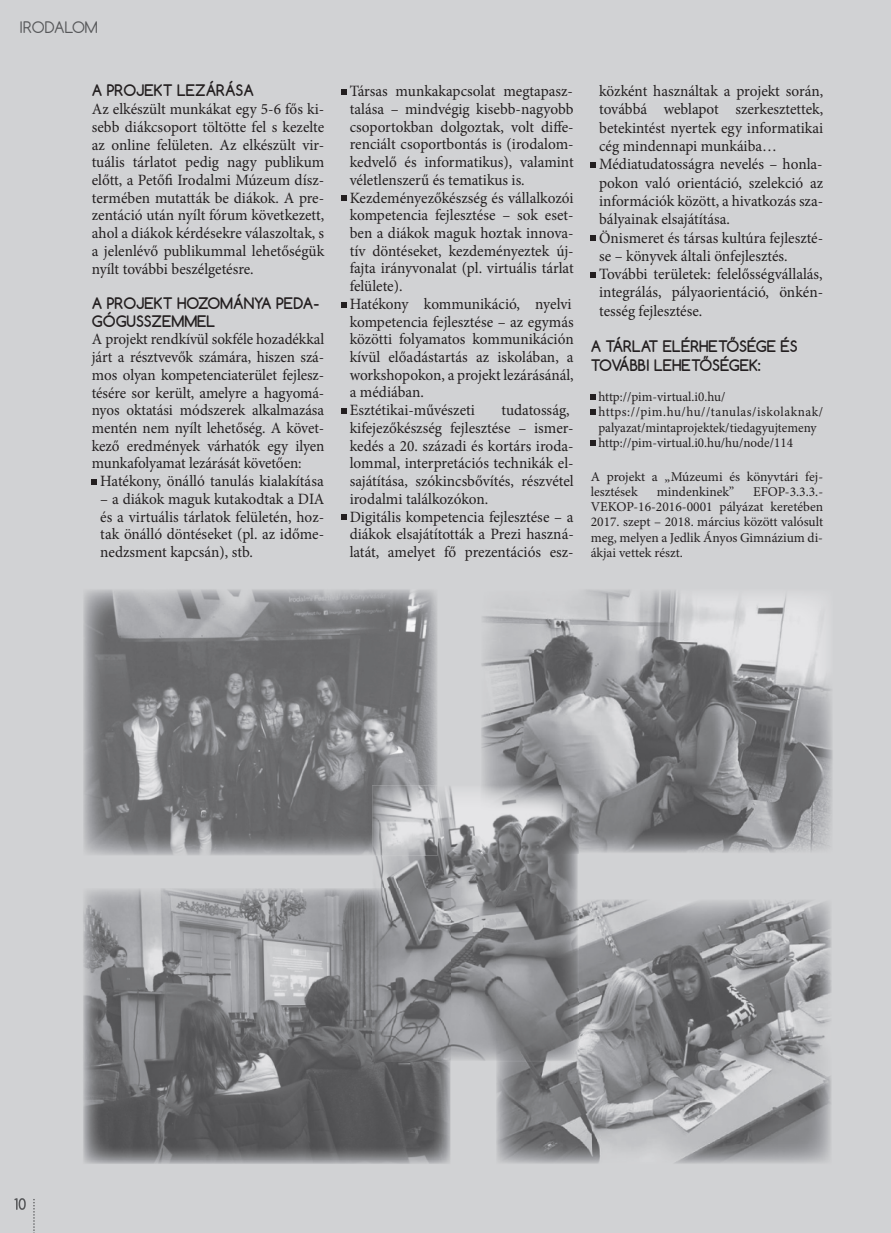
<style>
.page{position:relative;width:891px;height:1233px;background:#fff}
.page>*{position:absolute;margin:0;border:0;box-sizing:border-box;transform-origin:0 0}
.t1{font:15.75px/17.7px "Minion Pro";color:#231f20}
.t2{font:15.75px "Minion Pro";color:#231f20;scale:.96 1}
.t3{font:700 15px/17.7px "Comfortaa";color:#231f20}
.t4{font:15px "Comfortaa";color:#57585a}
.t5{font:13.5px/15.3px "Minion Pro";color:#231f20}
</style>
<div class="page">
<div style="left:0;top:0;width:891px;height:1232px;background:#d1d2d4"></div>
<svg style="left:14px;top:1198px;width:12px;height:11px"></svg>
<svg style="left:33px;top:1199px;width:2px;height:34px"></svg>
<svg style="left:92px;top:479px;width:5px;height:5px"></svg>
<svg style="left:341px;top:90px;width:5px;height:5px"></svg>
<svg style="left:341px;top:196px;width:5px;height:5px"></svg>
<svg style="left:341px;top:302px;width:5px;height:5px"></svg>
<svg style="left:341px;top:408px;width:5px;height:5px"></svg>
<svg style="left:341px;top:515px;width:5px;height:5px"></svg>
<svg style="left:591px;top:163px;width:5px;height:5px"></svg>
<svg style="left:591px;top:236px;width:5px;height:5px"></svg>
<svg style="left:591px;top:272px;width:5px;height:5px"></svg>
<svg style="left:591px;top:394px;width:5px;height:5px"></svg>
<svg style="left:591px;top:410px;width:5px;height:5px"></svg>
<svg style="left:591px;top:440px;width:5px;height:5px"></svg>
<img style="left:83px;top:590px;width:354px;height:265px">
<img style="left:83px;top:888px;width:368px;height:276px">
<img style="left:481px;top:590px;width:352px;height:263px">
<img style="left:496px;top:900px;width:335px;height:264px">
<img style="left:375px;top:786px;width:204px;height:275px">
<img style="left:372px;top:785px;width:66px;height:70px">
<img style="left:372px;top:888px;width:79px;height:173px">
<img style="left:481px;top:785px;width:98px;height:68px">
<img style="left:496px;top:899px;width:83px;height:162px">
<p class="t4" style="left:20px;top:21px;width:80px">IRODALOM</p>
<p class="t3" style="left:92px;top:82px;width:164px">A PROJEKT LEZÁRÁSA</p>
<p class="t1" style="left:92px;top:101px;width:234px;text-align:justify">Az elkészült munkákat egy 5-6 fős ki&shy;sebb diákcsoport töltötte fel s kezelte az online felületen. Az elkészült vir&shy;tuális tárlatot pedig nagy publikum előtt, a Petőfi Irodalmi Múzeum dísz&shy;termében mutatták be diákok. A pre&shy;zentáció után nyílt fórum következett, ahol a diákok kérdésekre válaszoltak, s a jelenlévő publikummal lehetőségük nyílt további beszélgetésre.</p>
<p class="t3" style="left:92px;top:294px;width:229px">A PROJEKT HOZOMÁNYA PEDA-<br>GÓGUSSZEMMEL</p>
<p class="t2" style="left:92px;top:333px;width:244px">A projekt rendkívül sokféle hozadékkal</p>
<p class="t2" style="left:92px;top:351px;width:244px">járt a résztvevők számára, hiszen szá-</p>
<p class="t2" style="left:92px;top:368px;width:244px">mos olyan kompetenciaterület fejlesz-</p>
<p class="t2" style="left:92px;top:386px;width:244px">tésére sor került, amelyre a hagyomá-</p>
<p class="t2" style="left:92px;top:404px;width:244px">nyos oktatási módszerek alkalmazása</p>
<p class="t2" style="left:92px;top:421px;width:244px">mentén nem nyílt lehetőség. A követ-</p>
<p class="t2" style="left:92px;top:439px;width:244px">kező eredmények várhatók egy ilyen</p>
<p class="t2" style="left:92px;top:457px;width:220px">munkafolyamat lezárását követően:</p>
<p class="t1" style="left:100px;top:473px;width:225px">Hatékony, önálló tanulás kialakítása</p>
<p class="t1" style="left:100px;top:491px;width:226px;text-align:justify">– a diákok maguk kutakodtak a DIA és a virtuális tárlatok felületén, hoz&shy;tak önálló döntéseket (pl. az időme&shy;nedzsment kapcsán), stb.</p>
<p class="t1" style="left:350px;top:84px;width:226px">Társas munkakapcsolat megtapasz&shy;talása – mindvégig kisebb-nagyobb csoportokban dolgoztak, volt diffe&shy;renciált csoportbontás is (irodalom&shy;kedvelő és informatikus), valamint véletlenszerű és tematikus is.<br>Kezdeményezőkészség és vállalkozói kompetencia fejlesztése – sok eset&shy;ben a diákok maguk hoztak innova&shy;tív döntéseket, kezdeményeztek új&shy;fajta irányvonalat (pl. virtuális tárlat felülete).<br>Hatékony kommunikáció, nyelvi kompetencia fejlesztése – az egymás közötti folyamatos kommunikáción kívül előadástartás az iskolában, a workshopokon, a projekt lezárásánál, a médiában.<br>Esztétikai-művészeti</p>
<p class="t1" style="left:350px;top:402px;width:226px;text-indent:152px">tudatosság, kifejezőkészség fejlesztése – ismer&shy;kedés a 20. századi és kortárs iroda&shy;lommal, interpretációs technikák el&shy;sajátítása, szókincsbővítés, részvétel irodalmi találkozókon.<br>Digitális kompetencia fejlesztése – a diákok elsajátították a Prezi haszná&shy;latát, amelyet fő prezentációs esz-</p>
<p class="t1" style="left:599px;top:83px;width:226px;line-height:18.3px">közként használtak a projekt során, továbbá weblapot szerkesztettek, betekintést nyertek egy informatikai cég mindennapi munkáiba… Médiatudatosságra nevelés – honla&shy;pokon való orientáció, szelekció az információk között, a hivatkozás sza&shy;bályainak elsajátítása.<br>Önismeret és társas kultúra fejleszté&shy;se – könyvek általi önfejlesztés.<br>További területek: felelősségvállalás, integrálás, pályaorientáció, önkén&shy;tesség fejlesztése.</p>
<p class="t3" style="left:591px;top:337px;width:208px;line-height:18.3px">A TÁRLAT ELÉRHETŐSÉGE ÉS<br>TOVÁBBI LEHETŐSÉGEK:</p>
<p class="t5" style="left:598px;top:390px;width:226px">http://pim-virtual.i0.hu/ https://pim.hu/hu//tanulas/iskolaknak/ palyazat/mintaprojektek/tiedagyujtemeny http://pim-virtual.i0.hu/hu/node/114</p>
<p class="t5" style="left:591px;top:469px;width:234px">A projekt a „Múzeumi és könyvtári fej&shy;lesztések</p>
<p class="t5" style="left:657px;top:485px;width:79px">mindenkinek”</p>
<p class="t5" style="left:591px;top:485px;width:234px;text-align:justify;text-indent:162px">EFOP-3.3.3.- VEKOP-16-2016-0001 pályázat keretében 2017. szept – 2018. március között valósult meg, melyen a Jedlik Ányos Gimnázium di&shy;ákjai vettek részt.</p>
</div>
